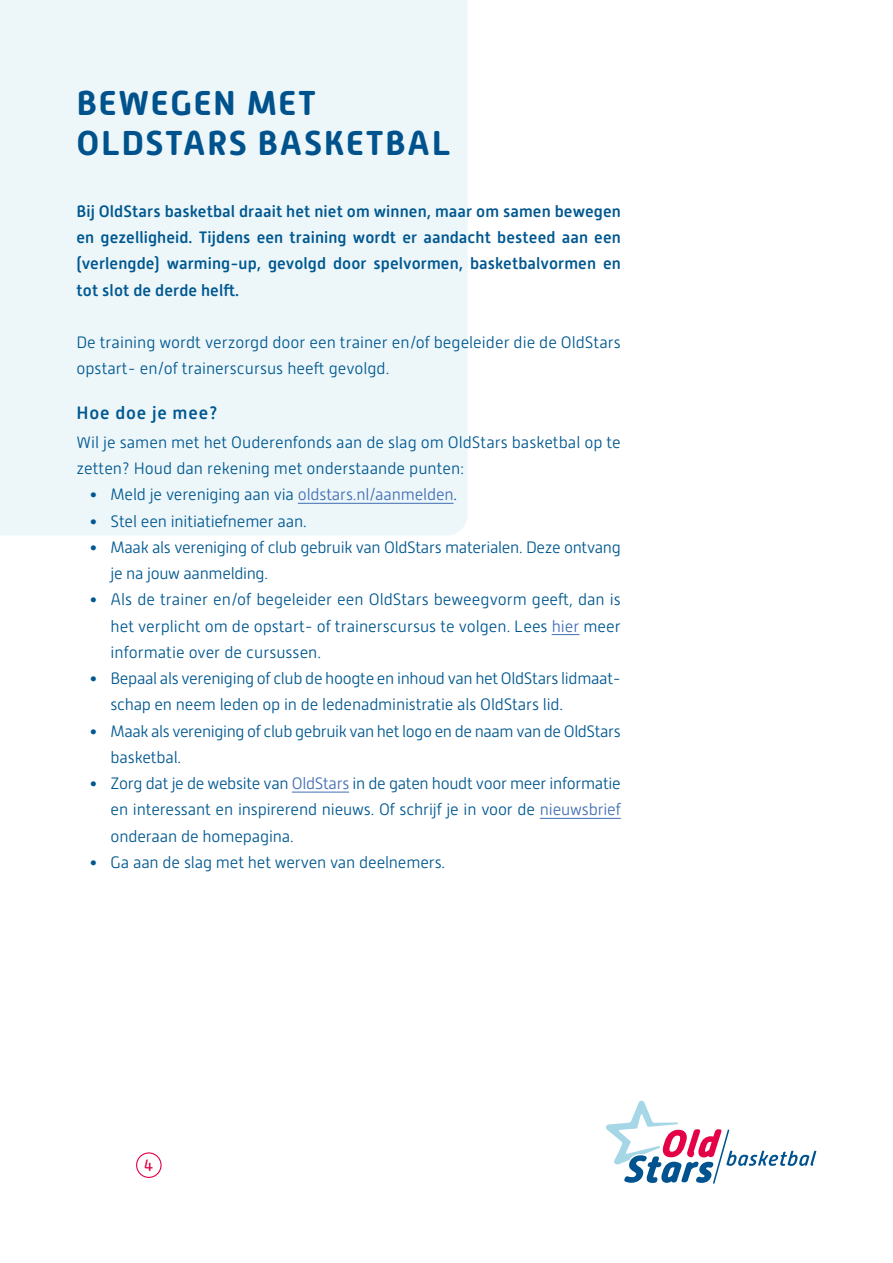
<style>
.page{position:relative;width:893px;height:1263px;background:#fff}
.page>*{position:absolute;margin:0;border:0;box-sizing:border-box;transform-origin:0 0}
.t1{font:700 34.5px/39.3px "Alwyn New Rounded";letter-spacing:.045em;color:#00528d}
.t2{font:500 18px "Alwyn New Rounded";letter-spacing:.045em;color:#005890}
.t3{font:300 16.5px/26.2px "Alwyn New Rounded";letter-spacing:-.01em;color:#005890}
.t4{font:500 16.5px/26.2px "Alwyn New Rounded";letter-spacing:.005em;color:#005890;text-align:justify}
.t5{font:16.5px "Alwyn New Rounded";color:#e50046}
.s1{color:#426eb5}
</style>
<div class="page">
<div style="left:0;top:0;width:468px;height:535px;background:#edf7fa"></div>
<div style="left:136px;top:1152px;width:26px;height:26px;border:1px solid #e50046;border-radius:50%"></div>
<svg style="left:606px;top:1100px;width:210px;height:84px"></svg>
<hr style="left:298px;top:503px;width:155px;height:1px;background:#426eb5">
<svg style="left:552px;top:634px;width:27px;height:1px"></svg>
<hr style="left:292px;top:792px;width:57px;height:1px;background:#426eb5">
<hr style="left:540px;top:818px;width:81px;height:1px;background:#426eb5">
<h1 class="t1" style="left:77px;top:84px;width:375px">BEWEGEN MET<br>OLDSTARS BASKETBAL</h1>
<p class="t4" style="left:77px;top:198px;width:546px">Bij OldStars basketbal draait het niet om winnen, maar om samen bewegen en gezelligheid. Tijdens een training wordt er aandacht besteed aan een (verlengde) warming-up, gevolgd door spelvormen, basketbalvormen en tot slot de derde helft.</p>
<p class="t3" style="left:77px;top:329px;width:546px">De training wordt verzorgd door een trainer en/of begeleider die de OldStars opstart- en/of trainerscursus heeft gevolgd.</p>
<p class="t2" style="left:77px;top:402px;width:142px">Hoe doe je mee?</p>
<p class="t3" style="left:77px;top:429px;width:546px">Wil je samen met het Ouderenfonds aan de slag om OldStars basketbal op te zetten? Houd dan rekening met onderstaande punten:</p>
<p class="t3" style="left:89px;top:482px;width:369px">• Meld je vereniging aan via <span class="s1">oldstars.nl/aanmelden</span>.</p>
<p class="t3" style="left:89px;top:508px;width:219px">• Stel een initiatiefnemer aan.</p>
<p class="t3" style="left:111px;top:534px;width:512px;text-indent:-21px">• Maak als vereniging of club gebruik van OldStars materialen. Deze ontvang je na jouw aanmelding.</p>
<p class="t3" style="left:111px;top:587px;width:512px;text-align:justify;text-indent:-21px">• Als de trainer en/of begeleider een OldStars beweegvorm geeft, dan is het verplicht om de opstart- of trainerscursus te volgen. Lees <span class="s1">hier</span> meer informatie over de cursussen.</p>
<p class="t3" style="left:111px;top:665px;width:509px;text-indent:-21px">• Bepaal als vereniging of club de hoogte en inhoud van het OldStars lidmaat&shy;schap en neem leden op in de ledenadministratie als OldStars lid.</p>
<p class="t3" style="left:111px;top:718px;width:512px;text-indent:-21px">• Maak als vereniging of club gebruik van het logo en de naam van de OldStars basketbal.</p>
<p class="t3" style="left:111px;top:770px;width:512px;text-align:justify;text-indent:-21px">• Zorg dat je de website van <span class="s1">OldStars</span> in de gaten houdt voor meer informatie en interessant en inspirerend nieuws. Of schrijf je in voor de <span class="s1">nieuwsbrief </span>onderaan de homepagina.</p>
<p class="t3" style="left:89px;top:849px;width:357px">• Ga aan de slag met het werven van deelnemers.</p>
<p class="t5" style="left:144px;top:1156px;width:11px">4</p>
</div>
